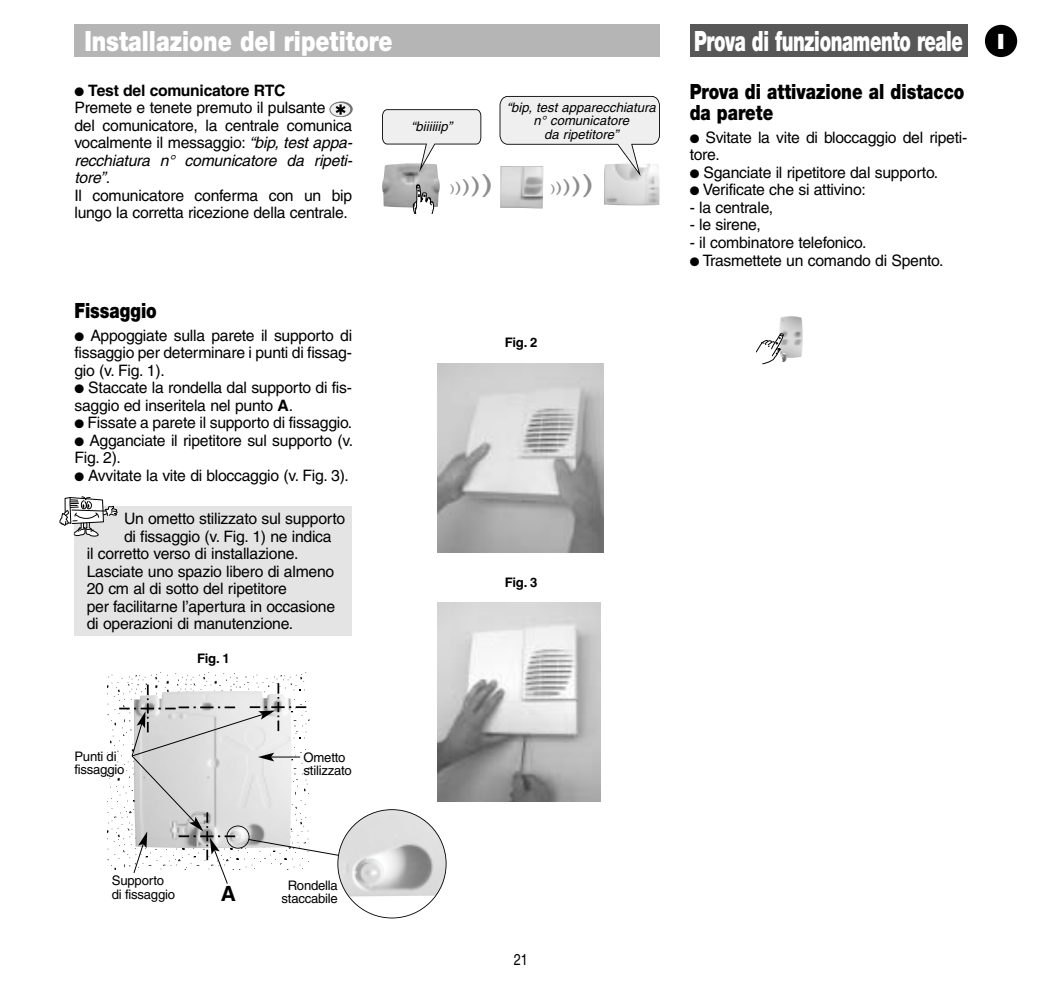
<style>
.page{position:relative;width:1042px;height:993px;background:#fff}
.page>*{position:absolute;margin:0;border:0;box-sizing:border-box;transform-origin:0 0}
.t1{font:900 28px "Helvetica Neue";letter-spacing:-.01em;color:#fff;scale:.8 1}
.t2{font:900 28px "Helvetica Neue";letter-spacing:-.01em;color:#fff;scale:.65 1}
.t3{font:900 21px/21px "Helvetica Neue";color:#000;scale:.8 1}
.t4{font:700 21px "Helvetica";color:#000}
.t5{font:900 21px "Helvetica";color:#fff}
.t6{font:15.75px/17.5px "Helvetica";letter-spacing:-.02em;color:#000}
.t7{font:15.75px "Helvetica";letter-spacing:-.02em;color:#000;scale:.8 1}
.t8{font:13.12px/13.1px "Helvetica";letter-spacing:-.02em;color:#000}
.t9{font:italic 13.12px/13.1px "Helvetica";letter-spacing:.005em;color:#000;text-align:center}
.t10{font:700 13.12px "Helvetica";letter-spacing:-.02em;color:#000}
.t11{font:10.5px "Helvetica";color:#8e8e8e;scale:1.5 1}
.s1{font-weight:700}
.s2{font-style:italic}
.s3{font-size:14px}
.s4{font-size:17.5px}
.s5{font-size:21px}
.s6{font-size:24.5px}
</style>
<div class="page">
<img style="left:604px;top:176px;width:56px;height:30px">
<div style="left:690px;top:25px;width:277px;height:32px;background:#575757"></div>
<div style="left:74px;top:25px;width:586px;height:32px;background:#b5b5b5"></div>
<img style="left:779px;top:316px;width:24px;height:46px">
<svg style="left:756px;top:332px;width:28px;height:32px"></svg>
<svg style="left:119px;top:683px;width:219px;height:201px"></svg>
<img style="left:437px;top:363px;width:166px;height:189px">
<img style="left:437px;top:602px;width:164px;height:198px">
<img style="left:338px;top:809px;width:108px;height:87px">
<div style="left:337px;top:809px;width:109px;height:109px;border:2px solid #000;border-radius:50%"></div>
<div style="left:226px;top:825px;width:23px;height:23px;border:2px solid #000;border-radius:50%"></div>
<div style="left:74px;top:506px;width:278px;height:129px;background:#e4e4e4"></div>
<svg style="left:60px;top:496px;width:57px;height:40px"></svg>
<div style="left:331px;top:102px;width:21px;height:14px;background:#737373;border-radius:50%"></div>
<div style="left:331px;top:102px;width:21px;height:14px;border:1px solid #737373;border-radius:50%"></div>
<svg style="left:330px;top:102px;width:21px;height:15px"></svg>
<div style="left:330px;top:102px;width:21px;height:15px;border:1px solid #737373;border-radius:50%"></div>
<svg style="left:336px;top:104px;width:9px;height:11px"></svg>
<svg style="left:499px;top:96px;width:161px;height:80px"></svg>
<div style="left:985px;top:25px;width:32px;height:32px;background:#000;border-radius:50%"></div>
<img style="left:382px;top:172px;width:58px;height:36px">
<svg style="left:382px;top:109px;width:99px;height:63px"></svg>
<svg style="left:413px;top:184px;width:21px;height:29px"></svg>
<div style="left:497px;top:164px;width:51px;height:49px;background:#fff"></div>
<img style="left:500px;top:166px;width:43px;height:42px">
<h1 class="t1" style="left:84px;top:31px;width:387px">Installazione del ripetitore</h1>
<h1 class="t2" style="left:694px;top:31px;width:415px">Prova di funzionamento reale</h1>
<h2 class="t3" style="left:690px;top:83px;width:345px">Prova di attivazione al distacco da parete</h2>
<p class="t6" style="left:690px;top:130px;width:279px">● Svitate la vite di bloccaggio del ripeti&shy;tore.</p>
<p class="t6" style="left:690px;top:165px;width:250px">● Sganciate il ripetitore dal supporto.</p>
<p class="t6" style="left:690px;top:182px;width:178px">● Verificate che si attivino:</p>
<p class="t6" style="left:690px;top:200px;width:85px">- la centrale,</p>
<p class="t6" style="left:690px;top:217px;width:73px">- le sirene,</p>
<p class="t6" style="left:690px;top:235px;width:178px">- il combinatore telefonico.</p>
<p class="t6" style="left:690px;top:252px;width:255px">● Trasmettete un comando di Spento.</p>
<h2 class="t3" style="left:74px;top:302px;width:105px">Fissaggio</h2>
<p class="t6" style="left:74px;top:328px;width:279px;text-align:justify">● Appoggiate sulla parete il supporto di fissaggio per determinare i punti di fissag&shy;gio (v. Fig. 1).</p>
<p class="t6" style="left:74px;top:380px;width:279px">● Staccate la rondella dal supporto di fis&shy;saggio ed inseritela nel punto <span class="s1">A</span>.</p>
<p class="t6" style="left:74px;top:415px;width:279px">● Fissate a parete il supporto di fissaggio.</p>
<p class="t6" style="left:74px;top:433px;width:280px">● Agganciate il ripetitore sul supporto (v.<br>Fig. 2).</p>
<p class="t6" style="left:74px;top:468px;width:276px">● Avvitate la vite di bloccaggio (v. Fig. 3).</p>
<p class="t6" style="left:74px;top:83px;width:279px">● <span class="s1">Test del comunicatore RTC<br></span>Premete e tenete premuto il pulsante<br>del comunicatore, la centrale comunica vocalmente il messaggio: <span class="s2">“bip, test appa&shy;recchiatura n° comunicatore da ripeti&shy;tore”</span>.<br>Il comunicatore conferma con un bip lungo la corretta ricezione della centrale.</p>
<p class="t9" style="left:507px;top:102px;width:150px">“bip, test apparecchiatura n° comunicatore<br>da ripetitore”</p>
<p class="t9" style="left:411px;top:121px;width:43px">“biiiiiip”</p>
<p class="t11" style="left:450px;top:184px;width:31px">)<span class="s3">)</span><span class="s4">)</span><span class="s5">)</span><span class="s6">)</span></p>
<p class="t11" style="left:550px;top:184px;width:31px">)<span class="s3">)</span><span class="s4">)</span><span class="s5">)</span><span class="s6">)</span></p>
<p class="t10" style="left:505px;top:337px;width:34px">Fig. 2</p>
<p class="t6" style="left:124px;top:511px;width:223px">Un ometto stilizzato sul supporto</p>
<p class="t6" style="left:124px;top:528px;width:209px">di fissaggio (v. Fig. 1) ne indica</p>
<p class="t6" style="left:87px;top:546px;width:213px">il corretto verso di installazione.</p>
<p class="t6" style="left:87px;top:563px;width:249px">Lasciate uno spazio libero di almeno</p>
<p class="t6" style="left:87px;top:581px;width:202px">20 cm al di sotto del ripetitore</p>
<p class="t6" style="left:87px;top:598px;width:250px">per facilitarne l’apertura in occasione</p>
<p class="t6" style="left:87px;top:616px;width:208px">di operazioni di manutenzione.</p>
<p class="t10" style="left:197px;top:652px;width:34px">Fig. 1</p>
<p class="t10" style="left:505px;top:577px;width:34px">Fig. 3</p>
<h2 class="t5" style="left:997px;top:29px;width:10px">I</h2>
<p class="t8" style="left:74px;top:750px;width:51px">Punti di fissaggio</p>
<p class="t8" style="left:304px;top:751px;width:50px">Ometto stilizzato</p>
<p class="t8" style="left:112px;top:875px;width:65px">Supporto di fissaggio</p>
<p class="t8" style="left:288px;top:879px;width:52px">Rondella</p>
<h2 class="t4" style="left:221px;top:884px;width:17px">A</h2>
<p class="t8" style="left:282px;top:892px;width:58px">staccabile</p>
<p class="t7" style="left:514px;top:952px;width:19px">21</p>
</div>
